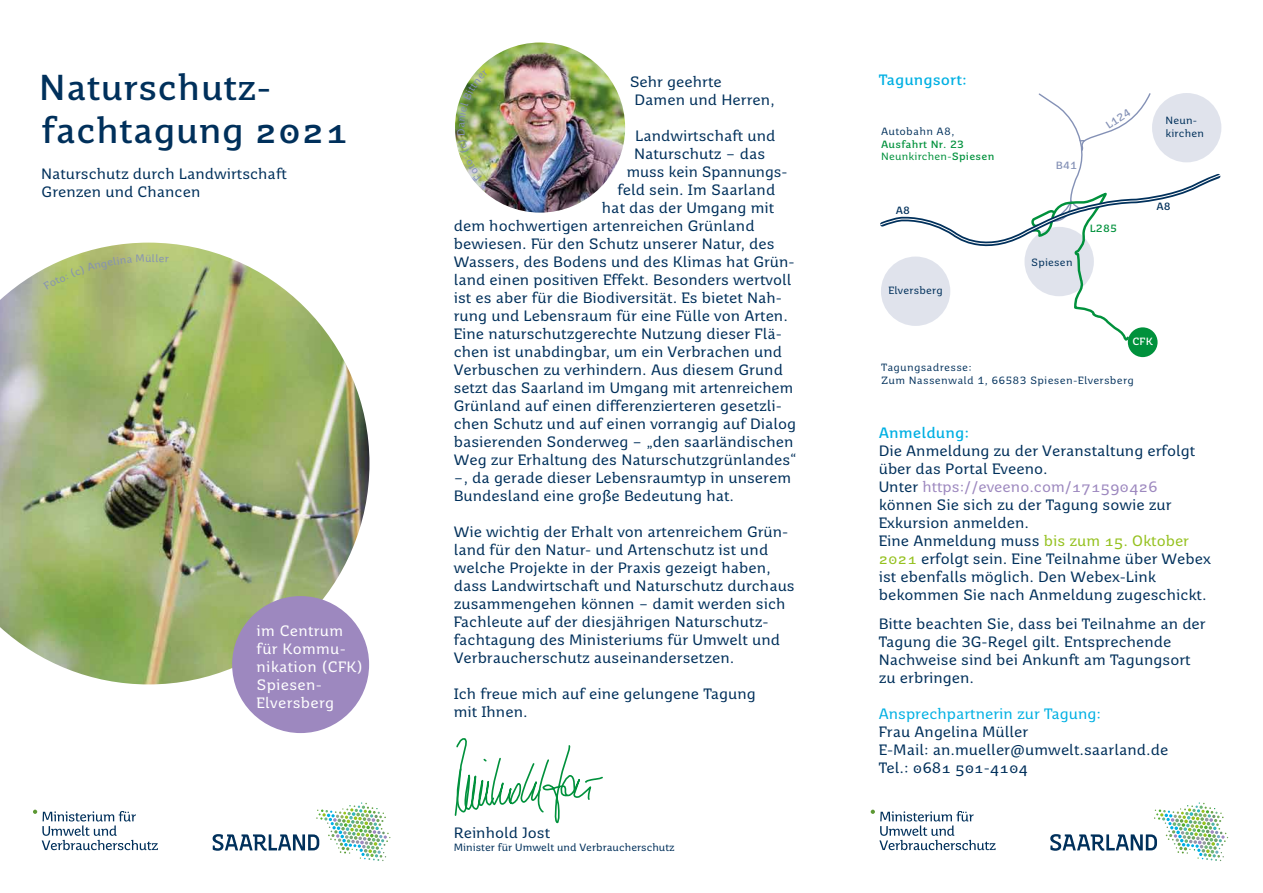
<style>
.page{position:relative;width:1263px;height:893px;background:#fff}
.page>*{position:absolute;margin:0;border:0;box-sizing:border-box;transform-origin:0 0}
.t1{font:700 36px/43.2px "Saar 1450 Text";color:#00305b}
.t2{font:15px/18px "Saar 1450 Text";color:#00305b}
.t3{font:15px/18px "Saar 1450 Text";letter-spacing:.02em;color:#fff}
.t4{font:700 15px "Saar 1450 Text";color:#00b0e3}
.t5{font:10.5px/12.6px "Saar 1450 Notes";letter-spacing:.02em;color:#00305b}
.t6{font:700 10.5px/12.6px "Saar 1450 Text";letter-spacing:.02em;color:#00913c}
.t7{font:10.5px "Saar 1450 Text";color:#00305b}
.t8{font:10.5px/12.6px "Saar 1450 Text";letter-spacing:.02em;color:#00305b}
.t9{font:700 10.5px "Saar 1450 Text";color:#8491b6}
.t10{font:700 10.5px "Saar 1450 Text";color:#00305b}
.t11{font:700 10.5px "Saar 1450 Text";color:#fff}
.s1{font-family:"Saar 1450 Notes";font-weight:400;color:#00305b}
.s2{font-weight:400}
.s3{font-weight:700;color:#00b0e3}
.s4{color:#9d88bf}
.s5{color:#95c11f}
.s6{color:#00b0e3}
</style>
<div class="page">
<svg style="left:454px;top:738px;width:149px;height:86px"></svg>
<img style="left:455px;top:43px;width:170px;height:170px;border-radius:85px">
<svg style="left:1050px;top:802px;width:178px;height:59px"></svg>
<svg style="left:871px;top:810px;width:124px;height:40px"></svg>
<div style="left:1128px;top:327px;width:29px;height:30px;background:#00913c;border-radius:50%"></div>
<svg style="left:880px;top:93px;width:342px;height:258px"></svg>
<svg style="left:213px;top:802px;width:177px;height:59px"></svg>
<svg style="left:33px;top:810px;width:125px;height:40px"></svg>
<img style="left:0;top:243px;width:369px;height:441px">
<div style="left:232px;top:596px;width:137px;height:137px;background:#9d88bf;border-radius:50%"></div>
<img style="left:457px;top:69px;width:31px;height:112px">
<svg style="left:43px;top:254px;width:126px;height:36px;background:#b1c07a"></svg>
<p class="t1" style="left:39px;top:65px;width:311px">Naturschutz&shy;fachtagung 2021</p>
<p class="t2" style="left:41px;top:165px;width:247px">Naturschutz durch Landwirtschaft<br>Grenzen und Chancen</p>
<p class="t3" style="left:257px;top:622px;width:108px">im Centrum für Kommu&shy;nikation (CFK)<br>Spiesen-<br>Elversberg</p>
<p class="t2" style="left:634px;top:73px;width:142px;text-indent:-5px">Sehr geehrte<br>Damen und Herren,</p>
<p class="t2" style="left:635px;top:127px;width:142px">Landwirtschaft und</p>
<p class="t2" style="left:634px;top:145px;width:133px">Naturschutz – das</p>
<p class="t2" style="left:627px;top:163px;width:162px">muss kein Spannungs-</p>
<p class="t2" style="left:617px;top:181px;width:159px">feld sein. Im Saarland</p>
<p class="t2" style="left:602px;top:199px;width:174px">hat das der Umgang mit</p>
<p class="t2" style="left:454px;top:217px;width:302px">dem hochwertigen artenreichen Grünland</p>
<p class="t2" style="left:454px;top:235px;width:322px">bewiesen. Für den Schutz unserer Natur, des</p>
<p class="t2" style="left:454px;top:253px;width:342px">Wassers, des Bodens und des Klimas hat Grün-</p>
<p class="t2" style="left:454px;top:271px;width:339px">land einen positiven Effekt. Besonders wertvoll</p>
<p class="t2" style="left:454px;top:289px;width:330px">ist es aber für die Biodiversität. Es bietet Nah-</p>
<p class="t2" style="left:454px;top:307px;width:336px">rung und Lebensraum für eine Fülle von Arten.</p>
<p class="t2" style="left:454px;top:325px;width:330px">Eine naturschutzgerechte Nutzung dieser Flä-</p>
<p class="t2" style="left:454px;top:343px;width:330px">chen ist unabdingbar, um ein Verbrachen und</p>
<p class="t2" style="left:454px;top:361px;width:331px">Verbuschen zu verhindern. Aus diesem Grund</p>
<p class="t2" style="left:454px;top:379px;width:341px">setzt das Saarland im Umgang mit artenreichem</p>
<p class="t2" style="left:454px;top:397px;width:330px">Grünland auf einen differenzierteren gesetzli-</p>
<p class="t2" style="left:454px;top:415px;width:344px">chen Schutz und auf einen vorrangig auf Dialog</p>
<p class="t2" style="left:454px;top:433px;width:341px">basierenden Sonderweg – „den saarländischen</p>
<p class="t2" style="left:454px;top:451px;width:344px">Weg zur Erhaltung des Naturschutzgrünlandes“</p>
<p class="t2" style="left:454px;top:469px;width:339px">–, da gerade dieser Lebensraumtyp in unserem</p>
<p class="t2" style="left:454px;top:487px;width:282px">Bundesland eine große Bedeutung hat.</p>
<p class="t2" style="left:454px;top:523px;width:343px">Wie wichtig der Erhalt von artenreichem Grün&shy;land für den Natur- und Artenschutz ist und welche Projekte in der Praxis gezeigt haben, dass Landwirtschaft und Naturschutz durchaus zusammengehen können – damit werden sich Fachleute auf der diesjährigen Naturschutz&shy;fachtagung des Ministeriums für Umwelt und Verbraucherschutz auseinandersetzen.</p>
<p class="t2" style="left:454px;top:685px;width:304px">Ich freue mich auf eine gelungene Tagung mit Ihnen.</p>
<p class="t2" style="left:454px;top:824px;width:98px">Reinhold Jost</p>
<p class="t7" style="left:454px;top:841px;width:222px">Minister für Umwelt und Verbraucherschutz</p>
<p class="t4" style="left:879px;top:71px;width:90px">Tagungsort:</p>
<p class="t6" style="left:881px;top:125px;width:115px"><span class="s1">Autobahn A8,<br></span>Ausfahrt Nr. 23<br><span class="s2">Neunkirchen-</span>Spiesen</p>
<p class="t9" style="left:1056px;top:159px;width:23px">B41</p>
<p class="t9" style="left:1103px;top:121px;width:29px;rotate:-33deg">L124</p>
<p class="t8" style="left:1165px;top:114px;width:40px">Neun&shy;kirchen</p>
<p class="t10" style="left:896px;top:204px;width:16px">A8</p>
<p class="t10" style="left:1156px;top:200px;width:16px">A8</p>
<p class="t8" style="left:888px;top:284px;width:56px">Elversberg</p>
<p class="t8" style="left:1031px;top:256px;width:43px">Spiesen</p>
<p class="t6" style="left:1090px;top:222px;width:29px">L285</p>
<p class="t11" style="left:1132px;top:335px;width:22px">CFK</p>
<p class="t5" style="left:881px;top:361px;width:254px">Tagungsadresse:<br>Zum Nassenwald 1, 66583 Spiesen-Elversberg</p>
<p class="t2" style="left:879px;top:424px;width:334px"><span class="s3">Anmeldung:<br></span>Die Anmeldung zu der Veranstaltung erfolgt über das Portal Eveeno.<br>Unter <span class="s4">https://eveeno.com/171590426 </span>können Sie sich zu der Tagung sowie zur Exkursion anmelden.<br>Eine Anmeldung muss <span class="s5">bis zum 15. Oktober 2021</span> erfolgt sein. Eine Teilnahme über Webex ist ebenfalls möglich. Den Webex-Link bekommen Sie nach Anmeldung zugeschickt.</p>
<p class="t2" style="left:879px;top:614px;width:329px">Bitte beachten Sie, dass bei Teilnahme an der Tagung die 3G-Regel gilt. Entsprechende Nachweise sind bei Ankunft am Tagungsort zu erbringen.</p>
<p class="t2" style="left:879px;top:704px;width:291px"><span class="s6">Ansprechpartnerin zur Tagung:<br></span>Frau Angelina Müller<br>E-Mail: an.mueller@umwelt.saarland.de<br>Tel.: 0681 501-4104</p>
</div>
